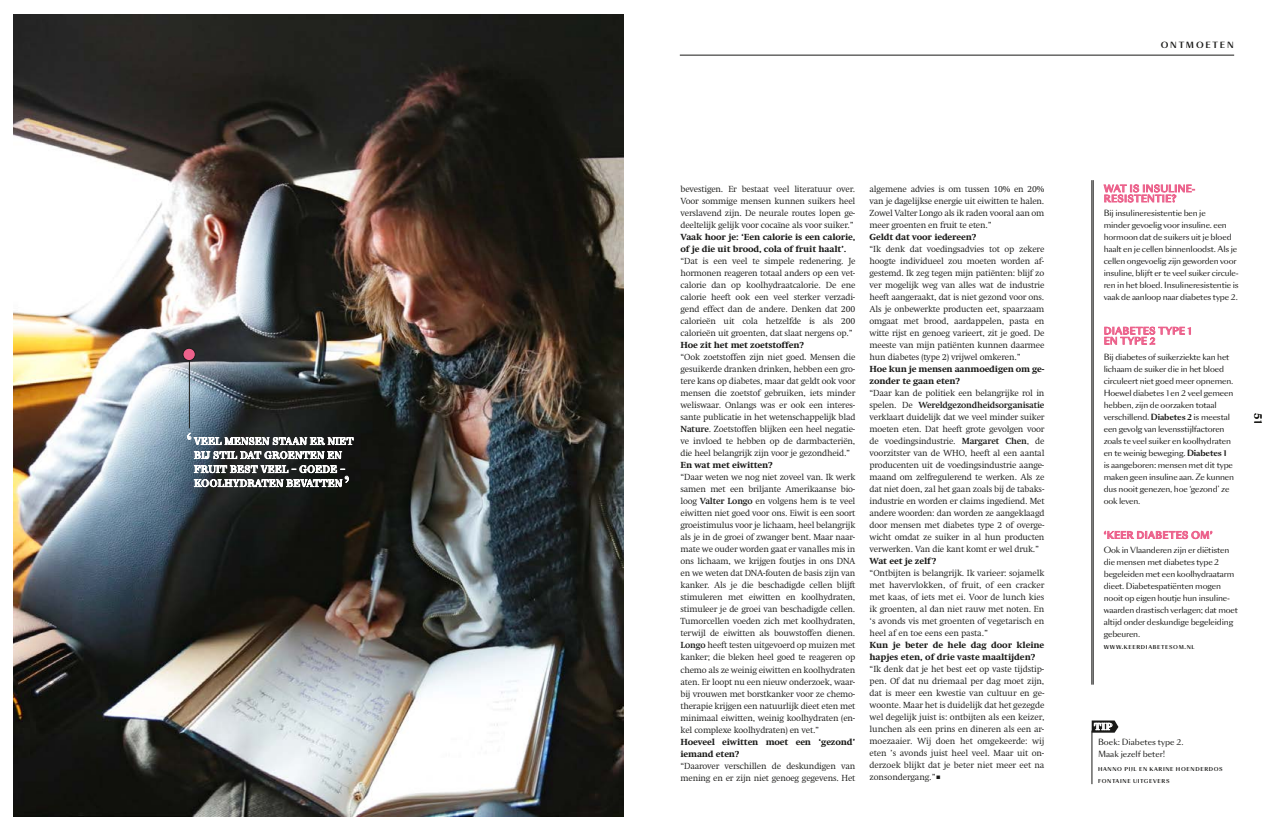
<style>
.page{position:relative;width:1276px;height:837px;background:#fff}
.page>*{position:absolute;margin:0;border:0;box-sizing:border-box;transform-origin:0 0}
.t1{font:500 10px/14px "New Paris King Size";letter-spacing:.02em;color:#fff;text-align:center}
.t2{font:500 10px "Sang Bleu Sans";color:#1a1a18}
.t3{font:700 9.3px "New Paris King Size";color:#fff}
.t4{font:300 9px/12px "Swift LT Pro";letter-spacing:-.02em;color:#1a1a18;text-align:justify}
.t5{font:800 9px/12px "Swift LT Pro";letter-spacing:-.02em;color:#1a1a18}
.t6{font:500 9px/10px "Sang Bleu Sans";letter-spacing:.04em;color:#ec628c}
.t7{font:8px/12px "Sang Bleu Sans";letter-spacing:-.02em;color:#1a1a18}
.t8{font:8px/12px "Sang Bleu Sans";color:#1a1a18}
.t9{font:700 8px "Sang Bleu Sans";letter-spacing:.23em;color:#1a1a18}
.t10{font:700 5px "Sang Bleu Sans";letter-spacing:.13em;color:#1a1a18}
.s1{font-size:20px}
.s2{font-family:"New Paris Text";font-weight:700}
.s3{font-weight:700}
</style>
<div class="page">
<img style="left:13px;top:15px;width:610px;height:801px">
<svg style="left:1104px;top:185px;width:90px;height:17px"></svg>
<svg style="left:1104px;top:327px;width:86px;height:17px"></svg>
<svg style="left:1104px;top:531px;width:108px;height:7px"></svg>
<hr style="left:1092px;top:180px;width:1px;height:504px;background:#1a1a18">
<hr style="left:1091px;top:180px;width:1px;height:504px;background:#1a1a18">
<hr style="left:680px;top:55px;width:554px;height:1px;background:#1a1a18">
<svg style="left:188px;top:433px;width:165px;height:12px"></svg>
<svg style="left:194px;top:451px;width:148px;height:8px"></svg>
<svg style="left:194px;top:465px;width:154px;height:22px"></svg>
<svg style="left:1091px;top:720px;width:27px;height:12px"></svg>
<hr style="left:1091px;top:730px;width:1px;height:53px;background:#1a1a18">
<hr style="left:189px;top:360px;width:1px;height:68px;background:#1a1a18">
<div style="left:183px;top:348px;width:12px;height:12px;background:#ec628c;border-radius:50%"></div>
<div style="left:183px;top:348px;width:12px;height:12px;border:1px solid #1a1a18;border-radius:50%"></div>
<p class="t1" style="left:187px;top:434px;width:168px"><span class="s1">‘</span> VEEL MENSEN STAAN ER NIET<br>BIJ STIL DAT GROENTEN EN<br>FRUIT BEST VEEL <span class="s2">–</span> GOEDE <span class="s2">–<br></span>KOOLHYDRATEN BEVATTEN <span class="s1">’</span></p>
<p class="t9" style="left:1160px;top:40px;width:75px">ONTMOETEN</p>
<p class="t4" style="left:680px;top:183px;width:176px">bevestigen. Er bestaat veel literatuur over.<br>Voor sommige mensen kunnen suikers heel verslavend zijn. De neurale routes lopen ge&shy;deeltelijk gelijk voor cocaïne als voor suiker.”</p>
<p class="t5" style="left:680px;top:231px;width:176px">Vaak hoor je: ‘Een calorie is een calorie, of je die uit brood, cola of fruit haalt’.</p>
<p class="t4" style="left:680px;top:255px;width:176px">“Dat is een veel te simpele redenering. Je hormonen reageren totaal anders op een vet&shy;calorie dan op koolhydraatcalorie. De ene calorie heeft ook een veel sterker verzadi&shy;gend effect dan de andere. Denken dat 200 calorieën uit cola hetzelfde is als 200 calorieën uit groenten, dat slaat nergens op.”</p>
<p class="t5" style="left:680px;top:339px;width:125px">Hoe zit het met zoetstoffen?</p>
<p class="t4" style="left:680px;top:351px;width:176px">“Ook zoetstoffen zijn niet goed. Mensen die gesuikerde dranken drinken, hebben een gro&shy;tere kans op diabetes, maar dat geldt ook voor mensen die zoetstof gebruiken, iets minder weliswaar. Onlangs was er ook een interes&shy;sante publicatie in het wetenschappelijk blad <span class="s3">Nature</span>. Zoetstoffen blijken een heel negatie&shy;ve invloed te hebben op de darmbacteriën, die heel belangrijk zijn voor je gezondheid.”</p>
<p class="t5" style="left:680px;top:459px;width:94px">En wat met eiwitten?</p>
<p class="t4" style="left:680px;top:471px;width:176px">“Daar weten we nog niet zoveel van. Ik werk samen met een briljante Amerikaanse bio&shy;loog <span class="s3">Valter Longo</span> en volgens hem is te veel eiwitten niet goed voor ons. Eiwit is een soort groeistimulus voor je lichaam, heel belangrijk als je in de groei of zwanger bent. Maar naar&shy;mate we ouder worden gaat er vanalles mis in ons lichaam, we krijgen foutjes in ons DNA en we weten dat DNA-fouten de basis zijn van kanker. Als je die beschadigde cellen blijft stimuleren met eiwitten en koolhydraten, stimuleer je de groei van beschadigde cellen.<br>Tumorcellen voeden zich met koolhydraten, terwijl de eiwitten als bouwstoffen dienen.<br><span class="s3">Longo</span> heeft testen uitgevoerd op muizen met kanker; die bleken heel goed te reageren op chemo als ze weinig eiwitten en koolhydraten aten. Er loopt nu een nieuw onderzoek, waar&shy;bij vrouwen met borstkanker voor ze chemo&shy;therapie krijgen een natuurlijk dieet eten met minimaal eiwitten, weinig koolhydraten (en&shy;kel complexe koolhydraten) en vet.”</p>
<p class="t5" style="left:680px;top:735px;width:176px">Hoeveel eiwitten moet een ‘gezond’ iemand eten?</p>
<p class="t4" style="left:680px;top:759px;width:176px">“Daarover verschillen de deskundigen van mening en er zijn niet genoeg gegevens. Het</p>
<p class="t4" style="left:869px;top:183px;width:176px">algemene advies is om tussen 10% en 20% van je dagelijkse energie uit eiwitten te halen.<br>Zowel Valter Longo als ik raden vooral aan om meer groenten en fruit te eten.”</p>
<p class="t5" style="left:869px;top:231px;width:108px">Geldt dat voor iedereen?</p>
<p class="t4" style="left:869px;top:243px;width:176px">“Ik denk dat voedingsadvies tot op zekere hoogte individueel zou moeten worden af&shy;gestemd. Ik zeg tegen mijn patiënten: blijf zo ver mogelijk weg van alles wat de industrie heeft aangeraakt, dat is niet gezond voor ons.<br>Als je onbewerkte producten eet, spaarzaam omgaat met brood, aardappelen, pasta en witte rijst en genoeg varieert, zit je goed. De meeste van mijn patiënten kunnen daarmee hun diabetes (type 2) vrijwel omkeren.”</p>
<p class="t5" style="left:869px;top:363px;width:176px">Hoe kun je mensen aanmoedigen om ge&shy;zonder te gaan eten?</p>
<p class="t4" style="left:869px;top:387px;width:176px">“Daar kan de politiek een belangrijke rol in spelen. De <span class="s3">Wereldgezondheidsorganisatie </span>verklaart duidelijk dat we veel minder suiker moeten eten. Dat heeft grote gevolgen voor de voedingsindustrie. <span class="s3">Margaret Chen</span>, de voorzitster van de WHO, heeft al een aantal producenten uit de voedingsindustrie aange&shy;maand om zelfregulerend te werken. Als ze dat niet doen, zal het gaan zoals bij de tabaks&shy;industrie en worden er claims ingediend. Met andere woorden: dan worden ze aangeklaagd door mensen met diabetes type 2 of overge&shy;wicht omdat ze suiker in al hun producten verwerken. Van die kant komt er wel druk.”</p>
<p class="t5" style="left:869px;top:555px;width:68px">Wat eet je zelf?</p>
<p class="t4" style="left:869px;top:567px;width:176px">“Ontbijten is belangrijk. Ik varieer: sojamelk met havervlokken, of fruit, of een cracker met kaas, of iets met ei. Voor de lunch kies ik groenten, al dan niet rauw met noten. En ‘s avonds vis met groenten of vegetarisch en heel af en toe eens een pasta.”</p>
<p class="t5" style="left:869px;top:639px;width:176px">Kun je beter de hele dag door kleine hapjes eten, of drie vaste maaltijden?</p>
<p class="t4" style="left:869px;top:663px;width:176px">“Ik denk dat je het best eet op vaste tijdstip&shy;pen. Of dat nu driemaal per dag moet zijn, dat is meer een kwestie van cultuur en ge&shy;woonte. Maar het is duidelijk dat het gezegde wel degelijk juist is: ontbijten als een keizer, lunchen als een prins en dineren als een ar&shy;moezaaier. Wij doen het omgekeerde: wij eten ’s avonds juist heel veel. Maar uit on&shy;derzoek blijkt dat je beter niet meer eet na zonsondergang.” ■</p>
<p class="t6" style="left:1103px;top:184px;width:93px">WAT IS INSULINE-<br>RESISTENTIE?</p>
<p class="t7" style="left:1103px;top:207px;width:137px">Bij insulineresistentie ben je<br>minder gevoelig voor insuline. een hormoon dat de suikers uit je bloed haalt en je cellen binnenloodst. Als je cellen ongevoelig zijn geworden voor insuline, blijft er te veel suiker circule&shy;ren in het bloed. Insulineresistentie is vaak de aanloop naar diabetes type 2.</p>
<p class="t6" style="left:1103px;top:326px;width:89px">DIABETES TYPE 1<br>EN TYPE 2</p>
<p class="t7" style="left:1103px;top:351px;width:132px">Bij diabetes of suikerziekte kan het lichaam de suiker die in het bloed circuleert niet goed meer opnemen.<br>Hoewel diabetes 1 en 2 veel gemeen hebben, zijn de oorzaken totaal verschillend. <span class="s3">Diabetes 2</span> is meestal een gevolg van levensstijlfactoren zoals te veel suiker en koolhydraten en te weinig beweging. <span class="s3">Diabetes 1 </span>is aangeboren: mensen met dit type maken geen insuline aan. Ze kunnen dus nooit genezen, hoe ‘gezond’ ze ook leven.</p>
<p class="t6" style="left:1103px;top:530px;width:110px">‘KEER DIABETES OM’</p>
<p class="t7" style="left:1103px;top:543px;width:136px">Ook in Vlaanderen zijn er diëtisten die mensen met diabetes type 2 begeleiden met een koolhydraatarm dieet. Diabetespatiënten mogen nooit op eigen houtje hun insuline&shy;waarden drastisch verlagen; dat moet altijd onder deskundige begeleiding gebeuren.</p>
<p class="t10" style="left:1103px;top:643px;width:92px">WWW.KEERDIABETESOM.NL</p>
<p class="t2" style="left:1264px;top:413px;width:12px;rotate:90deg">51</p>
<p class="t3" style="left:1094px;top:721px;width:20px">TIP</p>
<p class="t8" style="left:1098px;top:735px;width:87px">Boek: Diabetes type 2.<br>Maak jezelf beter!</p>
<p class="t10" style="left:1098px;top:765px;width:126px">HANNO PIJL EN KARINE HOENDERDOS</p>
<p class="t10" style="left:1098px;top:777px;width:73px">FONTAINE UITGEVERS</p>
</div>
